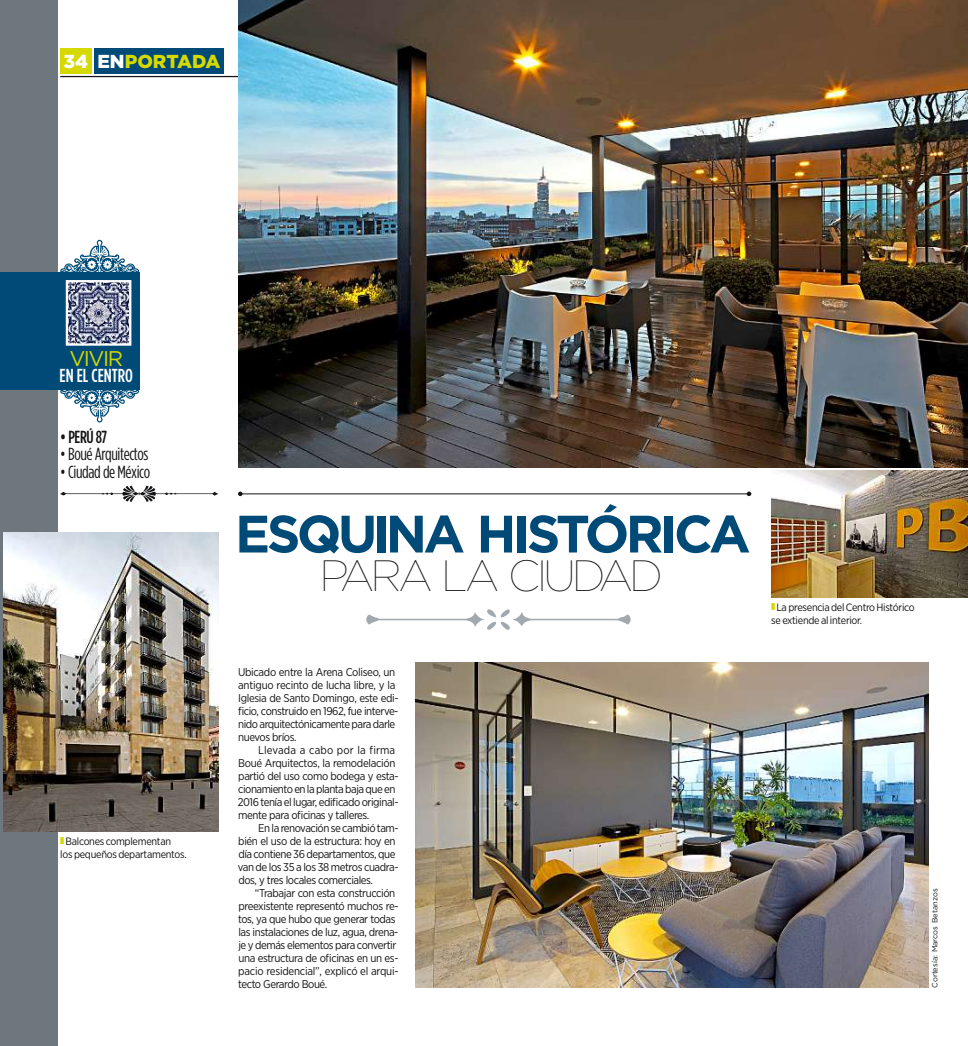
<style>
.page{position:relative;width:968px;height:1046px;background:#fff}
.page>*{position:absolute;margin:0;border:0;box-sizing:border-box;transform-origin:0 0}
.t1{font:700 52.5px "Gotham";letter-spacing:-.07em;color:#004a77}
.t2{font:100 43.75px "Gotham";letter-spacing:-.085em;color:#141315}
.t3{font:21.25px "Gotham";letter-spacing:-.07em;color:#d6d900}
.t4{font:900 18.75px "Gotham";color:#d6d900}
.t5{font:500 18.75px "Gotham Condensed";color:#fff}
.t6{font:17.5px "Gotham Condensed";letter-spacing:-.02em;color:#141315}
.t7{font:500 17.5px "Gotham Condensed";letter-spacing:-.025em;color:#141315}
.t8{font:11.25px/13px "Gotham Narrow";letter-spacing:-.04em;color:#141315}
.t9{font:10.62px/13px "Gotham Narrow";letter-spacing:-.025em;color:#141315}
.t10{font:7.5px "Gotham";color:#141315}
.s1{color:#fff}
</style>
<div class="page">
<div style="left:0;top:0;width:58px;height:1045px;background:#6f777e"></div>
<svg style="left:60px;top:240px;width:79px;height:32px"></svg>
<hr style="left:60px;top:76px;width:868px;height:1px;background:#141315">
<div style="left:60px;top:49px;width:31px;height:25px;background:#d6d900"></div>
<div style="left:94px;top:49px;width:130px;height:25px;background:#004a77"></div>
<div style="left:0;top:272px;width:139px;height:117px;background:#004a77"></div>
<img style="left:69px;top:283px;width:59px;height:59px">
<div style="left:66px;top:280px;width:65px;height:65px;border:2px solid #fff"></div>
<svg style="left:60px;top:389px;width:79px;height:33px"></svg>
<svg style="left:366px;top:609px;width:264px;height:20px"></svg>
<svg style="left:60px;top:485px;width:158px;height:16px"></svg>
<img style="left:4px;top:532px;width:214px;height:299px">
<img style="left:771px;top:470px;width:196px;height:127px">
<img style="left:415px;top:662px;width:513px;height:325px">
<img style="left:238px;top:0;width:729px;height:467px">
<hr style="left:238px;top:493px;width:513px;height:1px;background:#141315">
<svg style="left:238px;top:491px;width:4px;height:5px"></svg>
<svg style="left:746px;top:491px;width:5px;height:5px"></svg>
<h3 class="t4" style="left:64px;top:51px;width:158px"><span class="s1">34 EN</span>PORTADA</h3>
<h3 class="t3" style="left:69px;top:349px;width:55px">VIVIR</h3>
<h3 class="t5" style="left:60px;top:367px;width:75px">EN EL CENTRO</h3>
<h3 class="t7" style="left:60px;top:428px;width:49px">• Perú 87</h3>
<h3 class="t6" style="left:60px;top:446px;width:90px">• Boué Arquitectos</h3>
<h3 class="t6" style="left:60px;top:463px;width:91px">• Ciudad de México</h3>
<p class="t9" style="left:60px;top:834px;width:128px;text-indent:5px">Balcones complementan<br>los pequeños departamentos.</p>
<h1 class="t1" style="left:235px;top:515px;width:517px">ESQUINA HISTÓRICA</h1>
<h2 class="t2" style="left:319px;top:550px;width:345px">PARA LA CIUDAD</h2>
<p class="t8" style="left:238px;top:665px;width:162px">Ubicado entre la Arena Coliseo, un antiguo recinto de lucha libre, y la<br>Iglesia de Santo Domingo, este edi&shy;ficio, construido en 1962, fue interve&shy;nido arquitectónicamente para darle nuevos bríos.</p>
<p class="t8" style="left:238px;top:743px;width:162px;text-indent:20px">Llevada a cabo por la firma Boué Arquitectos, la remodelación partió del uso como bodega y esta&shy;cionamiento en la planta baja que en 2016 tenía el lugar, edificado original&shy;mente para oficinas y talleres.</p>
<p class="t8" style="left:238px;top:821px;width:162px;text-indent:20px">En la renovación se cambió tam&shy;bién el uso de la estructura: hoy en día contiene 36 departamentos, que van de los 35 a los 38 metros cuadra&shy;dos, y tres locales comerciales.</p>
<p class="t8" style="left:238px;top:887px;width:162px;text-indent:17px">“Trabajar con esta construcción preexistente representó muchos re&shy;tos, ya que hubo que generar todas las instalaciones de luz, agua, drena&shy;je y demás elementos para convertir una estructura de oficinas en un es&shy;pacio residencial”, explicó el arqui&shy;tecto Gerardo Boué.</p>
<p class="t9" style="left:771px;top:600px;width:145px;text-indent:5px">La presencia del Centro Histórico se extiende al interior.</p>
<p class="t10" style="left:931px;top:987px;width:101px;rotate:-90deg">Cortesía: Marcos Betanzos</p>
</div>
